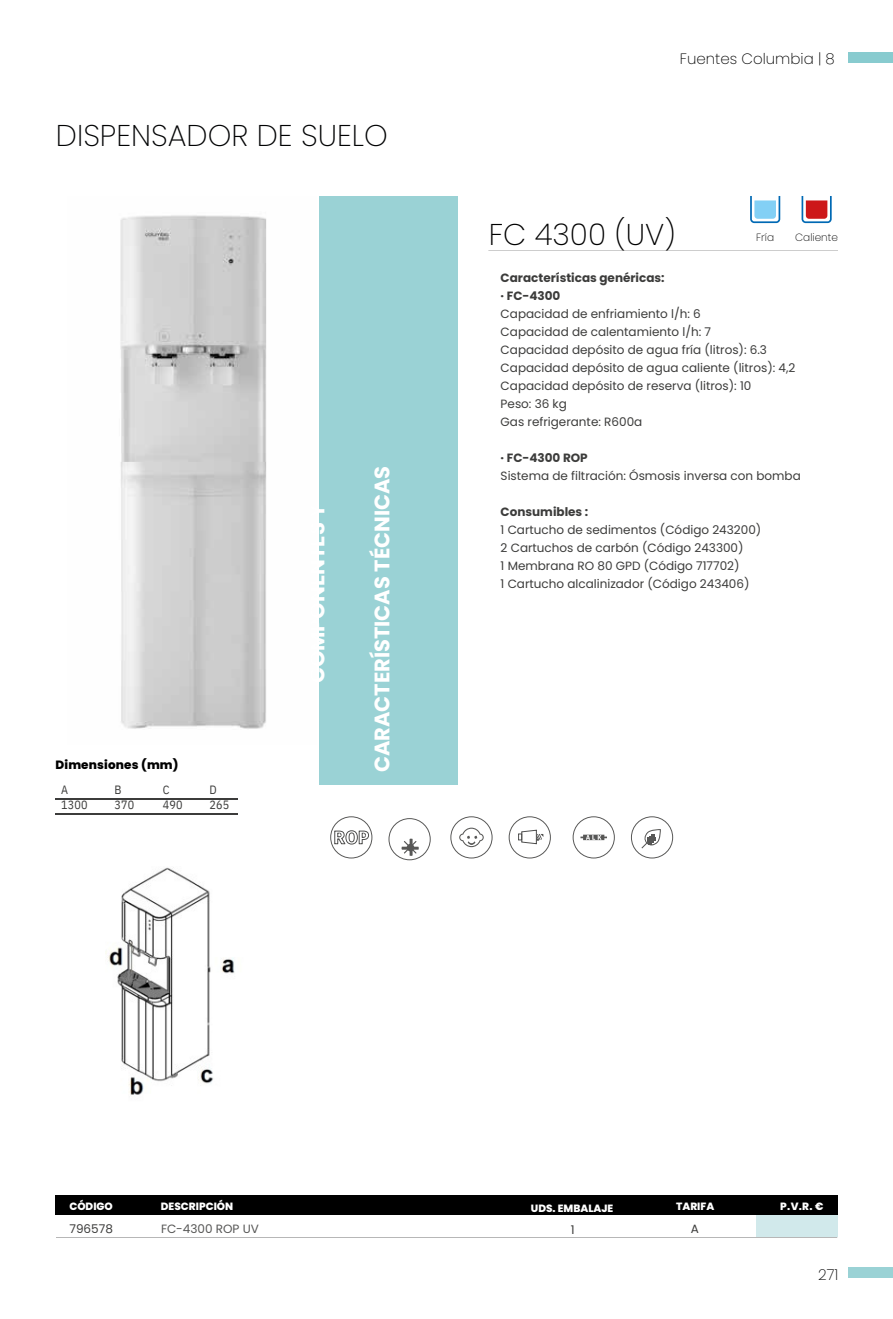
<style>
.page{position:relative;width:893px;height:1319px;background:#fff}
.page>*{position:absolute;margin:0;border:0;box-sizing:border-box;transform-origin:0 0}
.t1{font:200 30px "Poppins";color:#020304}
.t2{font:200 30px "Poppins";color:#000}
.t3{font:700 21px "Poppins";color:#fff}
.t4{font:200 15px "Poppins";color:#000}
.t5{font:12px/18px "Poppins";color:#3c3c3b}
.t6{font:12px/14.7px "IBM Plex Sans Cond";letter-spacing:.02em;color:#3c3c3b}
.t7{font:800 12px "Poppins";letter-spacing:.015em;color:#000}
.t8{font:12px "Poppins";color:#575756}
.t9{font:800 10.5px "Poppins";color:#fff}
.t10{font:200 10.5px "Poppins";color:#000}
.s1{font-weight:700}
</style>
<div class="page">
<hr style="left:55px;top:798px;width:183px;height:1px;background:#3c3c3b">
<hr style="left:55px;top:813px;width:183px;height:1px;background:#3c3c3b">
<svg style="left:330px;top:816px;width:42px;height:42px"></svg>
<svg style="left:388px;top:818px;width:42px;height:42px"></svg>
<div style="left:319px;top:196px;width:139px;height:588px;background:#9ad2d5"></div>
<svg style="left:450px;top:816px;width:42px;height:42px"></svg>
<svg style="left:508px;top:816px;width:42px;height:42px"></svg>
<svg style="left:572px;top:816px;width:42px;height:42px"></svg>
<svg style="left:631px;top:816px;width:42px;height:42px"></svg>
<svg style="left:750px;top:196px;width:30px;height:27px"></svg>
<svg style="left:801px;top:196px;width:30px;height:27px"></svg>
<div style="left:55px;top:1194px;width:782px;height:20px;background:#000"></div>
<svg style="left:756px;top:1236px;width:80px;height:1px"></svg>
<div style="left:848px;top:52px;width:44px;height:11px;background:#88cbcf"></div>
<div style="left:848px;top:1267px;width:44px;height:10px;background:#9ad2d5"></div>
<img style="left:106px;top:867px;width:129px;height:228px">
<img style="left:120px;top:215px;width:147px;height:514px">
<div style="left:756px;top:1214px;width:81px;height:22px;background:#d1e9eb"></div>
<p class="t1" style="left:56px;top:114px;width:333px">DISPENSADOR DE SUELO</p>
<h6 class="t7" style="left:55px;top:756px;width:124px">Dimensiones (mm)</h6>
<h4 class="t6" style="left:61px;top:782px;width:28px">A<br>1300</h4>
<h4 class="t6" style="left:114px;top:782px;width:21px">B<br>370</h4>
<p class="t6" style="left:163px;top:782px;width:21px">C<br>490</p>
<p class="t6" style="left:209px;top:782px;width:21px">D<br>265</p>
<h1 class="t3" style="left:302px;top:683px;width:181px;rotate:-90deg">COMPONENTES Y</h1>
<p class="t3" style="left:367px;top:772px;width:308px;rotate:-90deg">CARACTERÍSTICAS TÉCNICAS</p>
<p class="t4" style="left:679px;top:49px;width:156px">Fuentes Columbia | 8</p>
<p class="t2" style="left:488px;top:213px;width:188px">FC 4300 (UV)</p>
<p class="t10" style="left:755px;top:230px;width:19px">Fría</p>
<h3 class="t10" style="left:794px;top:230px;width:44px">Caliente</h3>
<h5 class="t5" style="left:500px;top:269px;width:296px"><span class="s1">Características genéricas:<br>· FC-4300<br></span>Capacidad de enfriamiento l/h: 6<br>Capacidad de calentamiento l/h: 7<br>Capacidad depósito de agua fría (litros): 6.3<br>Capacidad depósito de agua caliente (litros): 4,2<br>Capacidad depósito de reserva (litros): 10<br>Peso: 36 kg<br>Gas refrigerante: R600a</h5>
<h4 class="t5" style="left:500px;top:449px;width:301px"><span class="s1">· FC-4300 ROP<br></span>Sistema de filtración: Ósmosis inversa con bomba</h4>
<h4 class="t5" style="left:500px;top:503px;width:262px"><span class="s1">Consumibles :<br></span>1 Cartucho de sedimentos (Código 243200)<br>2 Cartuchos de carbón (Código 243300)<br>1 Membrana RO 80 GPD (Código 717702)<br>1 Cartucho alcalinizador (Código 243406)</h4>
<p class="t9" style="left:69px;top:1199px;width:45px">CÓDIGO</p>
<p class="t9" style="left:161px;top:1199px;width:74px">DESCRIPCIÓN</p>
<h6 class="t9" style="left:530px;top:1200px;width:84px">UDS. EMBALAJE</h6>
<h4 class="t9" style="left:675px;top:1199px;width:40px">TARIFA</h4>
<p class="t5" style="left:69px;top:1219px;width:45px">796578</p>
<h6 class="t8" style="left:161px;top:1220px;width:99px">FC-4300 ROP UV</h6>
<h2 class="t5" style="left:570px;top:1220px;width:5px">1</h2>
<h6 class="t5" style="left:690px;top:1219px;width:10px">A</h6>
<p class="t9" style="left:780px;top:1199px;width:45px">P.V.R. €</p>
<h2 class="t4" style="left:817px;top:1263px;width:22px">271</h2>
</div>
